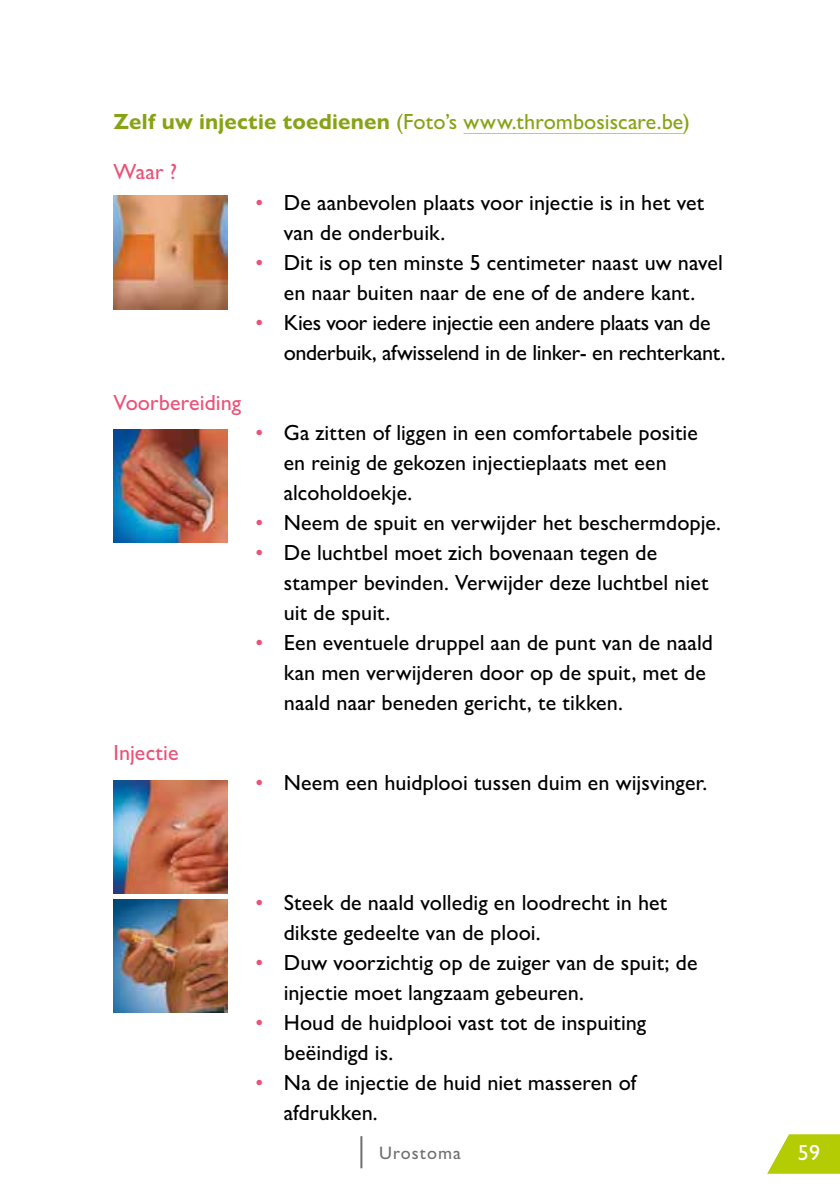
<style>
.page{position:relative;width:840px;height:1191px;background:#fff}
.page>*{position:absolute;margin:0;border:0;box-sizing:border-box;transform-origin:0 0}
.t1{font:500 22px/30px "Gill Sans Nova";color:#000}
.t2{font:500 22px "Gill Sans Nova";letter-spacing:.005em;color:#86a315}
.t3{font:500 22px "Gill Sans Nova";color:#ea5278}
.t4{font:500 22px "Gill Sans Nova";color:#fff}
.t5{font:500 18px "Gill Sans Nova";letter-spacing:.06em;color:#706f6f}
.s1{font-weight:700}
.s2{color:#ea5278}
</style>
<div class="page">
<hr style="left:360px;top:1136px;width:2px;height:32px;background:#706f6f">
<svg style="left:767px;top:1134px;width:72px;height:39px"></svg>
<hr style="left:463px;top:133px;width:219px;height:1px;background:#97ccd9">
<img style="left:113px;top:196px;width:114px;height:113px">
<img style="left:113px;top:429px;width:114px;height:113px">
<img style="left:113px;top:780px;width:114px;height:113px">
<img style="left:113px;top:899px;width:114px;height:113px">
<p class="t2" style="left:113px;top:109px;width:577px"><span class="s1">Zelf uw injectie toedienen</span> (Foto’s www.thrombosiscare.be)</p>
<p class="t3" style="left:113px;top:159px;width:65px">Waar ?</p>
<p class="t1" style="left:283px;top:187px;width:422px;text-indent:-28px"><span class="s2">•</span> De aanbevolen plaats voor injectie is in het vet van de onderbuik.</p>
<p class="t1" style="left:255px;top:247px;width:469px;text-align:center"><span class="s2">•</span> Dit is op ten minste 5 centimeter naast uw navel en naar buiten naar de ene of de andere kant.</p>
<p class="t1" style="left:283px;top:307px;width:443px;text-indent:-28px"><span class="s2">•</span> Kies voor iedere injectie een andere plaats van de onderbuik, afwisselend in de linker- en rechterkant.</p>
<p class="t3" style="left:113px;top:389px;width:129px">Voorbereiding</p>
<p class="t1" style="left:283px;top:417px;width:415px;text-indent:-28px"><span class="s2">•</span> Ga zitten of liggen in een comfortabele positie en reinig de gekozen injectieplaats met een alcoholdoekje.</p>
<p class="t1" style="left:255px;top:507px;width:467px"><span class="s2">•</span> Neem de spuit en verwijder het beschermdopje.</p>
<p class="t1" style="left:283px;top:537px;width:426px;text-indent:-28px"><span class="s2">•</span> De luchtbel moet zich bovenaan tegen de stamper bevinden. Verwijder deze luchtbel niet uit de spuit.</p>
<p class="t1" style="left:283px;top:627px;width:430px;text-indent:-28px"><span class="s2">•</span> Een eventuele druppel aan de punt van de naald kan men verwijderen door op de spuit, met de naald naar beneden gericht, te tikken.</p>
<p class="t3" style="left:113px;top:739px;width:67px">Injectie</p>
<p class="t1" style="left:255px;top:767px;width:453px"><span class="s2">•</span> Neem een huidplooi tussen duim en wijsvinger.</p>
<p class="t1" style="left:283px;top:887px;width:385px;text-indent:-28px"><span class="s2">•</span> Steek de naald volledig en loodrecht in het dikste gedeelte van de plooi.</p>
<p class="t1" style="left:283px;top:947px;width:415px;text-indent:-28px"><span class="s2">•</span> Duw voorzichtig op de zuiger van de spuit; de injectie moet langzaam gebeuren.</p>
<p class="t1" style="left:283px;top:1007px;width:364px;text-indent:-28px"><span class="s2">•</span> Houd de huidplooi vast tot de inspuiting beëindigd is.</p>
<p class="t1" style="left:283px;top:1067px;width:354px;text-indent:-28px"><span class="s2">•</span> Na de injectie de huid niet masseren of afdrukken.</p>
<p class="t5" style="left:379px;top:1141px;width:83px">Urostoma</p>
<p class="t4" style="left:797px;top:1138px;width:23px">59</p>
</div>
